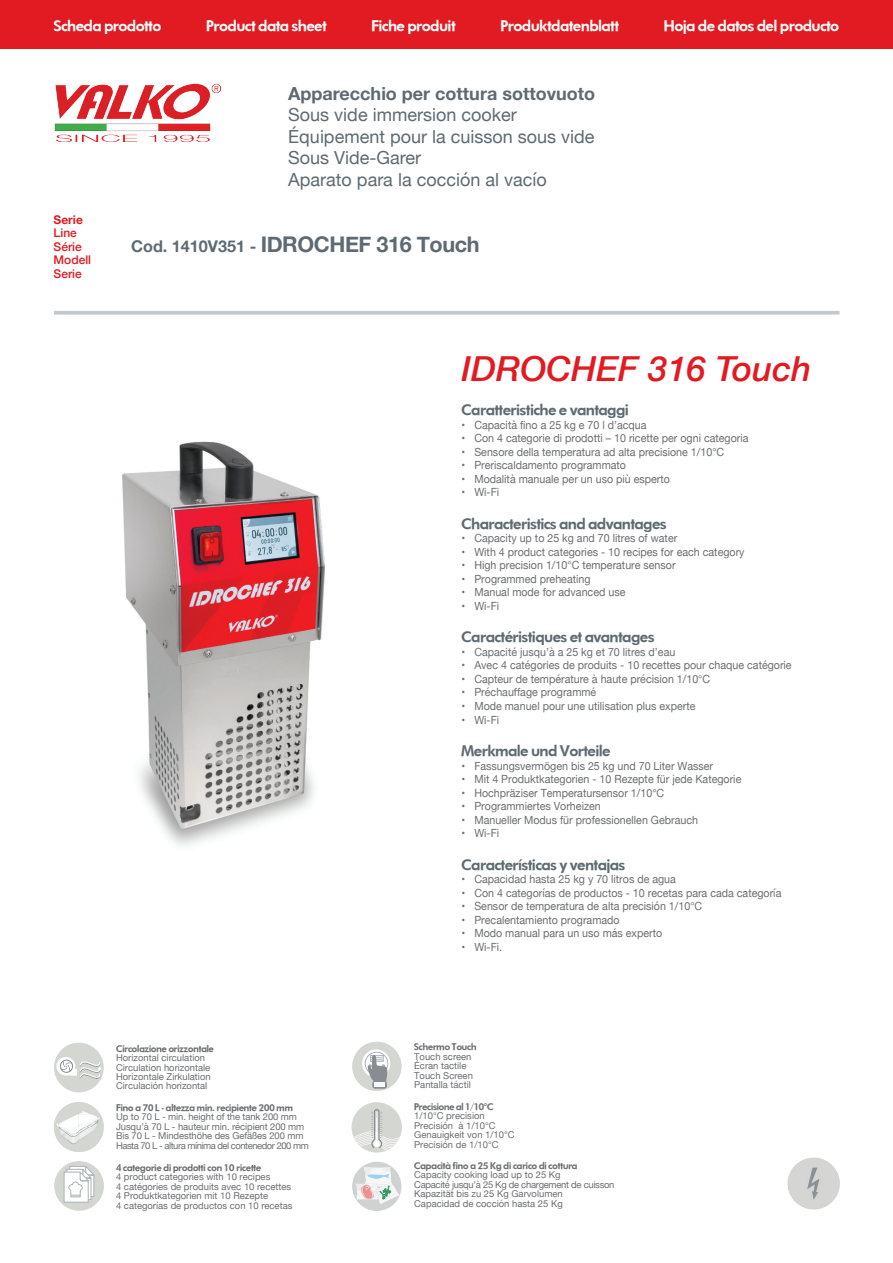
<style>
.page{position:relative;width:893px;height:1263px;background:#fff}
.page>*{position:absolute;margin:0;border:0;box-sizing:border-box;transform-origin:0 0}
.t1{font:italic 500 34.5px "Helvetica Neue";color:#e21a21}
.Normale{font:700 21.6px "Helvetica Neue";letter-spacing:-.02em;color:#5e6a71}
.t2{font:18px "Helvetica Neue";color:#5e6a71}
.t3{font:700 18px "Helvetica Neue";color:#5e6a71}
.Normale-2{font:800 15px "Volkswagen";color:#5e6a71}
.Normale-3{font:800 15px "Volkswagen";color:#fff}
.t4{font:500 12px "Helvetica Neue";color:#e21a21}
.t5{font:700 12px "Helvetica Neue";color:#e21a21}
.t6{font:11.25px "Helvetica Neue";color:#6c6d70;scale:.95 1}
.Normale-4{font:9.45px "Helvetica Neue";color:#6c6d70}
.Normale-5{font:800 9.45px "Volkswagen";color:#6c6d70}
.Normale-6{font:9.45px "Helvetica Neue";letter-spacing:-.03em;color:#6c6d70}
.Normale-7{font:9.45px "Helvetica Neue";letter-spacing:-.05em;color:#6c6d70}
.s1{font-size:16.2px}
</style>
<div class="page">
<div style="left:0;top:0;width:893px;height:49px;background:#e21a21"></div>
<img style="left:787px;top:1157px;width:53px;height:53px">
<svg style="left:54px;top:311px;width:785px;height:4px;background:#c9ced2"></svg>
<img style="left:54px;top:83px;width:167px;height:59px">
<img style="left:122px;top:441px;width:203px;height:405px">
<div style="left:54px;top:1043px;width:50px;height:49px;background:#d4d6d2;border-radius:50%"></div>
<svg style="left:56px;top:1056px;width:46px;height:23px"></svg>
<img style="left:58px;top:1102px;width:42px;height:12px">
<img style="left:54px;top:1114px;width:49px;height:25px">
<img style="left:57px;top:1139px;width:43px;height:13px">
<div style="left:54px;top:1161px;width:50px;height:50px;background:#d4d6d2;border-radius:50%"></div>
<svg style="left:64px;top:1166px;width:31px;height:36px"></svg>
<div style="left:352px;top:1102px;width:50px;height:50px;background:#d4d6d2;border-radius:50%"></div>
<svg style="left:351px;top:1109px;width:51px;height:42px"></svg>
<div style="left:352px;top:1042px;width:50px;height:49px;background:#d4d6d2;border-radius:50%"></div>
<svg style="left:362px;top:1049px;width:28px;height:28px"></svg>
<svg style="left:365px;top:1052px;width:23px;height:37px"></svg>
<div style="left:374px;top:1082px;width:11px;height:5px;background:#f7f8f7"></div>
<div style="left:352px;top:1162px;width:49px;height:49px;background:#d0d1d1;border-radius:50%"></div>
<svg style="left:355px;top:1167px;width:44px;height:37px"></svg>
<p class="Normale-3" style="left:54px;top:16px;width:109px">Scheda prodotto</p>
<p class="Normale-3" style="left:206px;top:16px;width:122px">Product data sheet</p>
<p class="Normale-3" style="left:372px;top:16px;width:85px">Fiche produit</p>
<p class="Normale-3" style="left:500px;top:16px;width:120px">Produktdatenblatt</p>
<p class="Normale-3" style="left:664px;top:16px;width:177px">Hoja de datos del producto</p>
<p class="t5" style="left:54px;top:210px;width:31px">Serie</p>
<p class="t4" style="left:54px;top:223px;width:25px">Line</p>
<p class="t4" style="left:54px;top:237px;width:30px">Série</p>
<p class="t4" style="left:54px;top:250px;width:39px">Modell</p>
<p class="t4" style="left:54px;top:264px;width:30px">Serie</p>
<p class="t3" style="left:288px;top:79px;width:308px">Apparecchio per cottura sottovuoto</p>
<p class="t2" style="left:288px;top:102px;width:230px">Sous vide immersion cooker</p>
<p class="t2" style="left:288px;top:123px;width:308px">Équipement pour la cuisson sous vide</p>
<p class="t2" style="left:288px;top:145px;width:134px">Sous Vide-Garer</p>
<p class="t2" style="left:288px;top:167px;width:260px">Aparato para la cocción al vacío</p>
<p class="Normale" style="left:131px;top:227px;width:350px"><span class="s1">Cod. 1410V351 -</span> IDROCHEF 316 Touch</p>
<p class="t1" style="left:462px;top:339px;width:351px">IDROCHEF 316 Touch</p>
<p class="Normale-2" style="left:462px;top:401px;width:168px">Caratteristiche e vantaggi</p>
<p class="t6" style="left:462px;top:416px;width:196px">• Capacità fino a 25 kg e 70 l d’acqua</p>
<p class="t6" style="left:462px;top:430px;width:304px">• Con 4 categorie di prodotti – 10 ricette per ogni categoria</p>
<p class="t6" style="left:462px;top:443px;width:278px">• Sensore della temperatura ad alta precisione 1/10°C</p>
<p class="t6" style="left:462px;top:457px;width:175px">• Preriscaldamento programmato</p>
<p class="t6" style="left:462px;top:470px;width:221px">• Modalità manuale per un uso più esperto</p>
<p class="t6" style="left:462px;top:484px;width:41px">• Wi-Fi</p>
<p class="Normale-2" style="left:462px;top:514px;width:206px">Characteristics and advantages</p>
<p class="t6" style="left:462px;top:530px;width:229px">• Capacity up to 25 kg and 70 litres of water</p>
<p class="t6" style="left:462px;top:544px;width:299px">• With 4 product categories - 10 recipes for each category</p>
<p class="t6" style="left:462px;top:557px;width:227px">• High precision 1/10°C temperature sensor</p>
<p class="t6" style="left:462px;top:571px;width:137px">• Programmed preheating</p>
<p class="t6" style="left:462px;top:584px;width:174px">• Manual mode for advanced use</p>
<p class="t6" style="left:462px;top:598px;width:41px">• Wi-Fi</p>
<p class="Normale-2" style="left:462px;top:628px;width:194px">Caractéristiques et avantages</p>
<p class="t6" style="left:462px;top:644px;width:226px">• Capacité jusqu’à a 25 kg et 70 litres d’eau</p>
<p class="t6" style="left:462px;top:657px;width:349px">• Avec 4 catégories de produits - 10 recettes pour chaque catégorie</p>
<p class="t6" style="left:462px;top:671px;width:263px">• Capteur de température à haute précision 1/10°C</p>
<p class="t6" style="left:462px;top:684px;width:143px">• Préchauffage programmé</p>
<p class="t6" style="left:462px;top:698px;width:248px">• Mode manuel pour une utilisation plus experte</p>
<p class="t6" style="left:462px;top:711px;width:41px">• Wi-Fi</p>
<p class="Normale-2" style="left:462px;top:742px;width:150px">Merkmale und Vorteile</p>
<p class="t6" style="left:462px;top:757px;width:266px">• Fassungsvermögen bis 25 kg und 70 Liter Wasser</p>
<p class="t6" style="left:462px;top:771px;width:296px">• Mit 4 Produktkategorien - 10 Rezepte für jede Kategorie</p>
<p class="t6" style="left:462px;top:784px;width:215px">• Hochpräziser Temperatursensor 1/10°C</p>
<p class="t6" style="left:462px;top:798px;width:148px">• Programmiertes Vorheizen</p>
<p class="t6" style="left:462px;top:811px;width:250px">• Manueller Modus für professionellen Gebrauch</p>
<p class="t6" style="left:462px;top:825px;width:41px">• Wi-Fi</p>
<p class="Normale-2" style="left:462px;top:855px;width:165px">Características y ventajas</p>
<p class="t6" style="left:462px;top:871px;width:227px">• Capacidad hasta 25 kg y 70 litros de agua</p>
<p class="t6" style="left:462px;top:884px;width:338px">• Con 4 categorías de productos - 10 recetas para cada categoría</p>
<p class="t6" style="left:462px;top:898px;width:255px">• Sensor de temperatura de alta precisión 1/10°C</p>
<p class="t6" style="left:462px;top:911px;width:168px">• Precalentamiento programado</p>
<p class="t6" style="left:462px;top:925px;width:213px">• Modo manual para un uso más experto</p>
<p class="t6" style="left:462px;top:938px;width:44px">• Wi-Fi.</p>
<p class="Normale-5" style="left:116px;top:1042px;width:99px">Circolazione orizzontale</p>
<p class="Normale-4" style="left:116px;top:1051px;width:91px">Horizontal circulation</p>
<p class="Normale-4" style="left:116px;top:1060px;width:96px">Circulation horizontale</p>
<p class="Normale-4" style="left:116px;top:1070px;width:96px">Horizontale Zirkulation</p>
<p class="Normale-4" style="left:116px;top:1079px;width:93px">Circulación horizontal</p>
<p class="Normale-5" style="left:116px;top:1101px;width:178px">Fino a 70 L - altezza min. recipiente 200 mm</p>
<p class="Normale-4" style="left:116px;top:1110px;width:182px">Up to 70 L - min. height of the tank 200 mm</p>
<p class="Normale-4" style="left:116px;top:1119px;width:190px">Jusqu’à 70 L - hauteur min. récipient 200 mm</p>
<p class="Normale-4" style="left:116px;top:1129px;width:189px">Bis 70 L - Mindesthöhe des Gefäßes 200 mm</p>
<p class="Normale-7" style="left:116px;top:1138px;width:194px">Hasta 70 L - altura mínima del contenedor 200 mm</p>
<p class="Normale-5" style="left:116px;top:1161px;width:147px">4 categorie di prodotti con 10 ricette</p>
<p class="Normale-4" style="left:116px;top:1170px;width:156px">4 product categories with 10 recipes</p>
<p class="Normale-4" style="left:116px;top:1179px;width:177px">4 catégories de produits avec 10 recettes</p>
<p class="Normale-4" style="left:116px;top:1189px;width:154px">4 Produktkategorien mit 10 Rezepte</p>
<p class="Normale-4" style="left:116px;top:1198px;width:178px">4 categorías de productos con 10 recetas</p>
<p class="Normale-5" style="left:414px;top:1041px;width:64px">Schermo Touch</p>
<p class="Normale-4" style="left:414px;top:1050px;width:59px">Touch screen</p>
<p class="Normale-4" style="left:414px;top:1059px;width:54px">Écran tactile</p>
<p class="Normale-4" style="left:414px;top:1068px;width:60px">Touch Screen</p>
<p class="Normale-4" style="left:414px;top:1078px;width:58px">Pantalla táctil</p>
<p class="Normale-5" style="left:414px;top:1101px;width:81px">Precisione al 1/10°C</p>
<p class="Normale-4" style="left:414px;top:1109px;width:72px">1/10°C precision</p>
<p class="Normale-4" style="left:414px;top:1119px;width:83px">Precisión à 1/10°C</p>
<p class="Normale-4" style="left:414px;top:1128px;width:102px">Genauigkeit von 1/10°C</p>
<p class="Normale-4" style="left:414px;top:1138px;width:86px">Precisión de 1/10°C</p>
<p class="Normale-5" style="left:414px;top:1159px;width:165px">Capacità fino a 25 Kg di carico di cottura</p>
<p class="Normale-4" style="left:414px;top:1168px;width:148px">Capacity cooking load up to 25 Kg</p>
<p class="Normale-6" style="left:414px;top:1177px;width:202px">Capacité jusqu’à 25 Kg de chargement de cuisson</p>
<p class="Normale-4" style="left:414px;top:1187px;width:150px">Kapazität bis zu 25 Kg Garvolumen</p>
<p class="Normale-4" style="left:414px;top:1196px;width:150px">Capacidad de cocción hasta 25 Kg</p>
</div>
